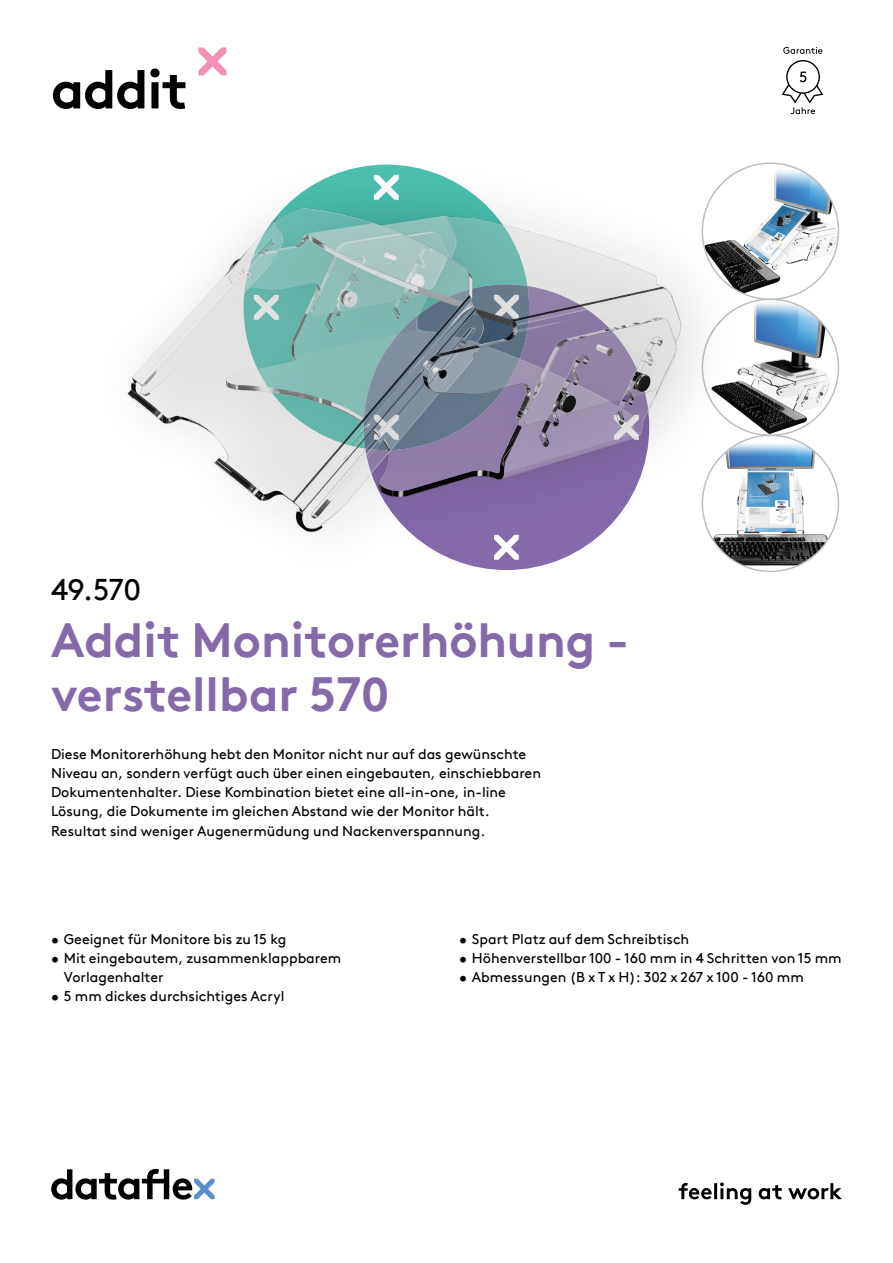
<style>
.page{position:relative;width:893px;height:1263px;background:#fff}
.page>*{position:absolute;margin:0;border:0;box-sizing:border-box;transform-origin:0 0}
.hoofdstuk{font:700 54px "Brown Pro TT";letter-spacing:-.02em;color:#000}
.productnaam{font:700 48px/54px "Brown Pro TT";color:#856aaa}
.productnummer{font:30px "Brown Pro TT";color:#000}
.omschrijving{font:14.25px/19.2px "Brown Pro TT";color:#000}
</style>
<div class="page">
<svg style="left:51px;top:1169px;width:164px;height:30px"></svg>
<svg style="left:679px;top:1182px;width:163px;height:23px"></svg>
<svg style="left:198px;top:47px;width:28px;height:28px"></svg>
<img style="left:746px;top:166px;width:92px;height:130px">
<img style="left:746px;top:301px;width:85px;height:134px">
<img style="left:746px;top:441px;width:92px;height:125px">
<div style="left:92px;top:155px;width:654px;height:426px;background:#000;opacity:.35"></div>
<img style="left:120px;top:195px;width:570px;height:349px">
<svg style="left:783px;top:47px;width:39px;height:7px"></svg>
<svg style="left:782px;top:60px;width:41px;height:54px"></svg>
<p class="hoofdstuk" style="left:51px;top:46px;width:139px">addit</p>
<p class="productnummer" style="left:51px;top:566px;width:91px">49.570</p>
<p class="productnaam" style="left:51px;top:608px;width:580px">Addit Monitorerhöhung - verstellbar 570</p>
<p class="omschrijving" style="left:51px;top:743px;width:491px">Diese Monitorerhöhung hebt den Monitor nicht nur auf das gewünschte Niveau an, sondern verfügt auch über einen eingebauten, einschiebbaren Dokumentenhalter. Diese Kombination bietet eine all-in-one, in-line Lösung, die Dokumente im gleichen Abstand wie der Monitor hält.<br>Resultat sind weniger Augenermüdung und Nackenverspannung.</p>
<p class="omschrijving" style="left:51px;top:928px;width:237px">• Geeignet für Monitore bis zu 15 kg</p>
<p class="omschrijving" style="left:64px;top:947px;width:279px;text-indent:-13px">• Mit eingebautem, zusammenklappbarem<br>Vorlagenhalter</p>
<p class="omschrijving" style="left:51px;top:986px;width:235px">• 5 mm dickes durchsichtiges Acryl</p>
<p class="omschrijving" style="left:459px;top:928px;width:232px">• Spart Platz auf dem Schreibtisch</p>
<p class="omschrijving" style="left:459px;top:947px;width:384px">• Höhenverstellbar 100 - 160 mm in 4 Schritten von 15 mm</p>
<p class="omschrijving" style="left:459px;top:966px;width:346px">• Abmessungen (B x T x H): 302 x 267 x 100 - 160 mm</p>
</div>
